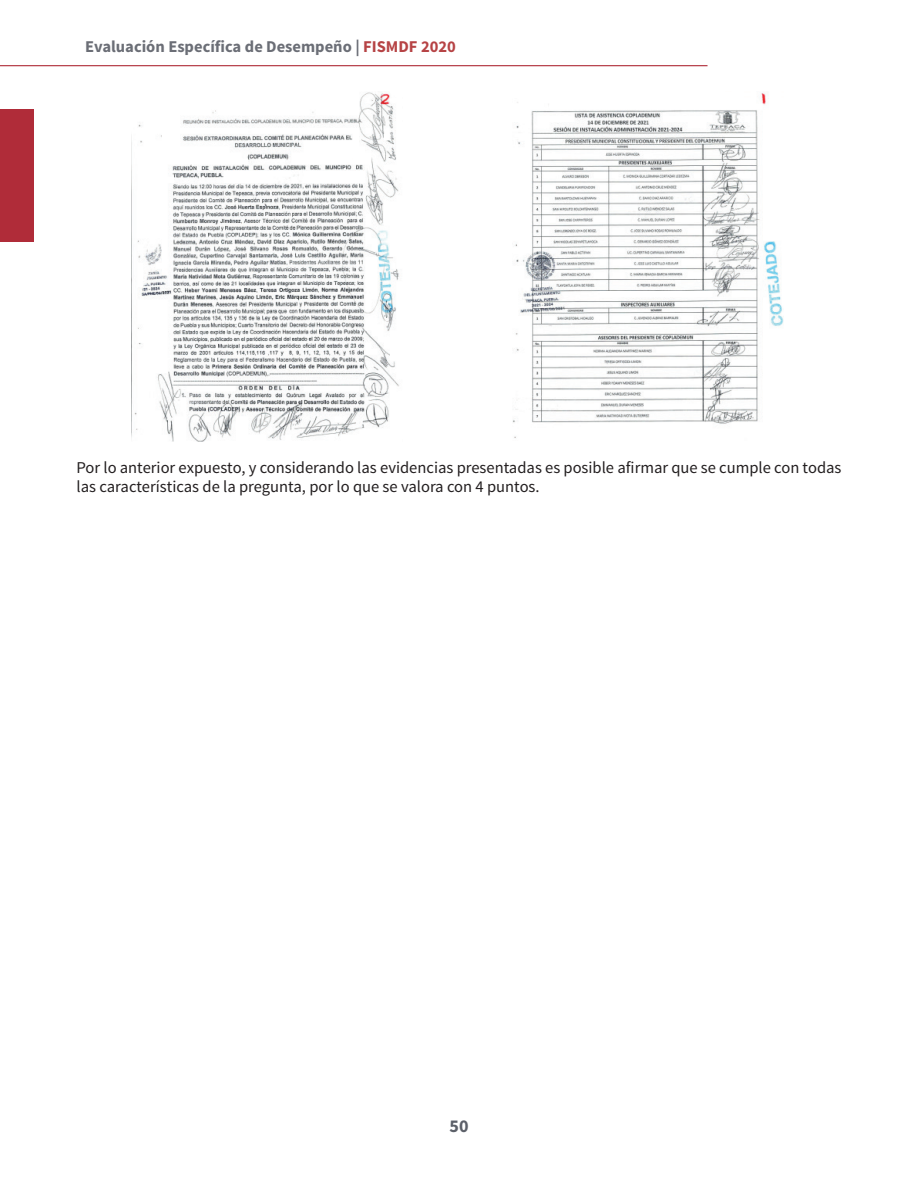
<style>
.page{position:relative;width:918px;height:1188px;background:#fff}
.page>*{position:absolute;margin:0;border:0;box-sizing:border-box;transform-origin:0 0}
.t1{font:700 18px "Source Sans Pro";color:#5c6069}
.t2{font:16.5px/19.5px "Source Sans Pro";color:#231f20}
.t3{font:700 16.5px "Source Sans Pro";color:#6b6e76}
.s1{color:#b64345}
</style>
<div class="page">
<div style="left:0;top:109px;width:33px;height:133px;background:#b02c39"></div>
<hr style="left:0;top:65px;width:708px;height:1px;background:#b02c39">
<img style="left:134px;top:92px;width:265px;height:349px">
<img style="left:513px;top:93px;width:270px;height:345px">
<p class="t3" style="left:85px;top:36px;width:372px">Evaluación Específica de Desempeño | <span class="s1">FISMDF 2020</span></p>
<p class="t2" style="left:77px;top:458px;width:767px">Por lo anterior expuesto, y considerando las evidencias presentadas es posible afirmar que se cumple con todas las características de la pregunta, por lo que se valora con 4 puntos.</p>
<p class="t1" style="left:449px;top:1115px;width:21px">50</p>
</div>
